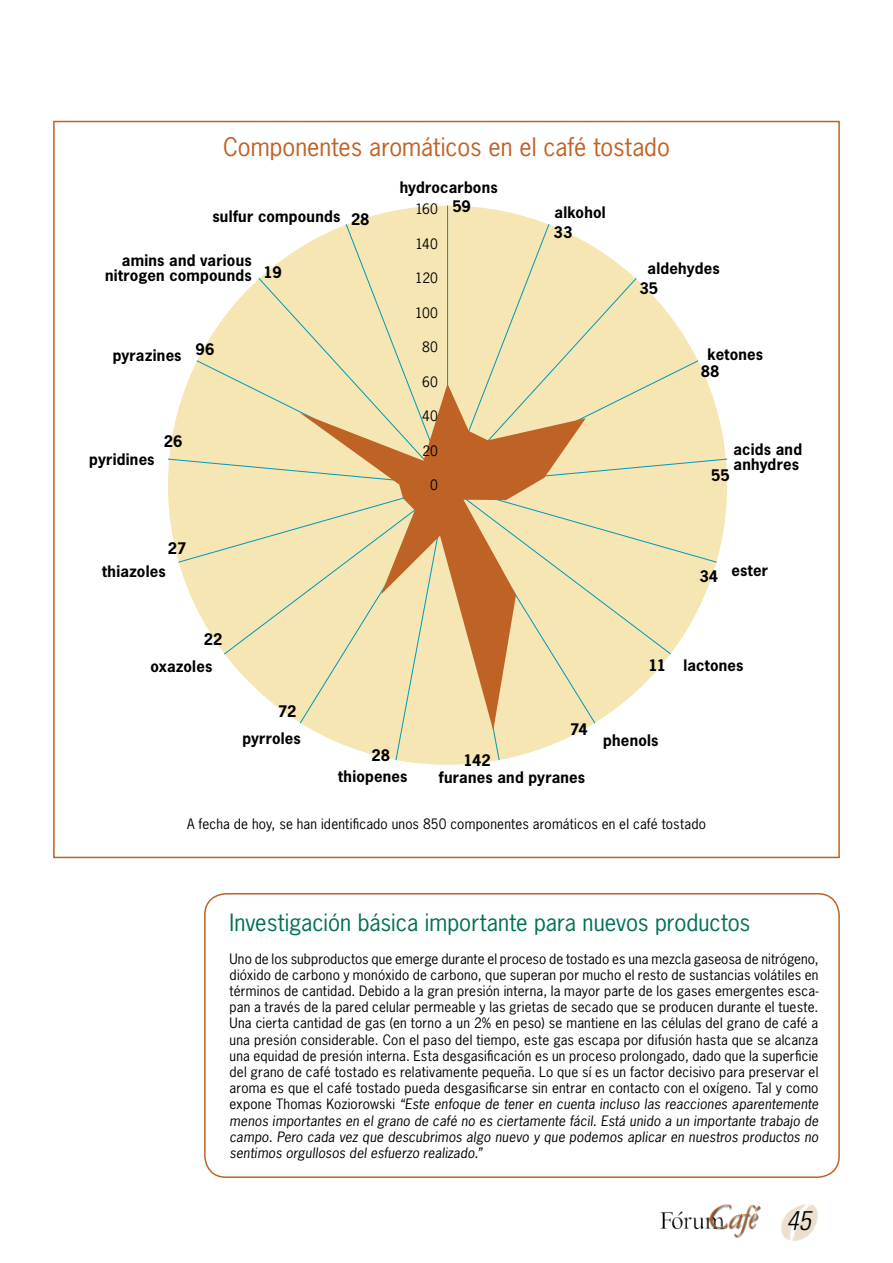
<style>
.page{position:relative;width:893px;height:1263px;background:#fff}
.page>*{position:absolute;margin:0;border:0;box-sizing:border-box;transform-origin:0 0}
.t1{font:italic 300 condensed 27px "Univers";color:#000}
.t2{font:24px "News Gothic";color:#bf6225}
.Seccion1{font:22.5px "News Gothic";color:#007156}
.t3{font:700 15px "News Gothic";letter-spacing:.015em;color:#000}
.t4{font:13.5px/16.2px "News Gothic";letter-spacing:.015em;color:#000;text-align:justify}
.s1{font-style:italic}
</style>
<div class="page">
<img style="left:660px;top:1204px;width:101px;height:34px">
<img style="left:781px;top:1204px;width:37px;height:37px">
<svg style="left:168px;top:223px;width:560px;height:538px"></svg>
<hr style="left:447px;top:206px;width:1px;height:279px;background:#0098b7">
<svg style="left:300px;top:384px;width:286px;height:346px;background:#e5c693"></svg>
<div style="left:204px;top:893px;width:636px;height:285px;border:2px solid #bf6225;border-radius:21px"></div>
<p class="t2" style="left:223px;top:132px;width:448px">Componentes aromáticos en el café tostado</p>
<p class="t3" style="left:212px;top:206px;width:129px">sulfur compounds</p>
<p class="t3" style="left:122px;top:250px;width:131px">amins and various</p>
<p class="t3" style="left:105px;top:265px;width:148px">nitrogen compounds</p>
<p class="t3" style="left:264px;top:263px;width:20px">19</p>
<p class="t3" style="left:351px;top:210px;width:20px">28</p>
<p class="t3" style="left:113px;top:346px;width:70px">pyrazines</p>
<p class="t3" style="left:196px;top:340px;width:20px">96</p>
<p class="t3" style="left:89px;top:450px;width:67px">pyridines</p>
<p class="t3" style="left:164px;top:432px;width:20px">26</p>
<p class="t3" style="left:168px;top:538px;width:20px">27</p>
<p class="t3" style="left:102px;top:561px;width:65px">thiazoles</p>
<p class="t3" style="left:400px;top:177px;width:99px">hydrocarbons</p>
<p class="t4" style="left:415px;top:201px;width:24px">160</p>
<p class="t4" style="left:415px;top:236px;width:24px">140</p>
<p class="t4" style="left:415px;top:270px;width:24px">120</p>
<p class="t4" style="left:415px;top:305px;width:24px">100</p>
<p class="t4" style="left:422px;top:339px;width:17px">80</p>
<p class="t4" style="left:422px;top:374px;width:17px">60</p>
<p class="t4" style="left:422px;top:408px;width:17px">40</p>
<p class="t4" style="left:422px;top:443px;width:17px">20</p>
<p class="t4" style="left:430px;top:477px;width:9px">0</p>
<p class="t3" style="left:452px;top:197px;width:20px">59</p>
<p class="t3" style="left:204px;top:629px;width:20px">22</p>
<p class="t3" style="left:151px;top:656px;width:63px">oxazoles</p>
<p class="t3" style="left:278px;top:702px;width:20px">72</p>
<p class="t3" style="left:242px;top:728px;width:60px">pyrroles</p>
<p class="t3" style="left:372px;top:745px;width:20px">28</p>
<p class="t3" style="left:463px;top:751px;width:29px">142</p>
<p class="t3" style="left:554px;top:202px;width:53px">alkohol</p>
<p class="t3" style="left:554px;top:222px;width:20px">33</p>
<p class="t3" style="left:648px;top:258px;width:74px">aldehydes</p>
<p class="t3" style="left:639px;top:279px;width:20px">35</p>
<p class="t3" style="left:708px;top:344px;width:57px">ketones</p>
<p class="t3" style="left:701px;top:362px;width:20px">88</p>
<p class="t3" style="left:733px;top:439px;width:70px">acids and</p>
<p class="t3" style="left:733px;top:454px;width:67px">anhydres</p>
<p class="t3" style="left:711px;top:466px;width:20px">55</p>
<p class="t3" style="left:699px;top:566px;width:20px">34</p>
<p class="t3" style="left:731px;top:560px;width:38px">ester</p>
<p class="t3" style="left:648px;top:655px;width:19px">11</p>
<p class="t3" style="left:684px;top:655px;width:62px">lactones</p>
<p class="t3" style="left:570px;top:720px;width:19px">74</p>
<p class="t3" style="left:603px;top:731px;width:57px">phenols</p>
<p class="t3" style="left:338px;top:766px;width:71px">thiopenes</p>
<p class="t3" style="left:439px;top:768px;width:148px">furanes and pyranes</p>
<p class="t4" style="left:187px;top:816px;width:520px">A fecha de hoy, se han identificado unos 850 componentes aromáticos en el café tostado</p>
<p class="Seccion1" style="left:230px;top:908px;width:522px">Investigación básica importante para nuevos productos</p>
<p class="t4" style="left:230px;top:950px;width:590px">Uno de los subproductos que emerge durante el proceso de tostado es una mezcla gaseosa de nitrógeno, dióxido de carbono y monóxido de carbono, que superan por mucho el resto de sustancias volátiles en términos de cantidad. Debido a la gran presión interna, la mayor parte de los gases emergentes esca&shy;pan a través de la pared celular permeable y las grietas de secado que se producen durante el tueste.<br>Una cierta cantidad de gas (en torno a un 2% en peso) se mantiene en las células del grano de café a una presión considerable. Con el paso del tiempo, este gas escapa por difusión hasta que se alcanza una equidad de presión interna. Esta desgasificación es un proceso prolongado, dado que la superficie del grano de café tostado es relativamente pequeña. Lo que sí es un factor decisivo para preservar el aroma es que el café tostado pueda desgasificarse sin entrar en contacto con el oxígeno. Tal y como expone Thomas Koziorowski <span class="s1">“Este enfoque de tener en cuenta incluso las reacciones aparentemente menos importantes en el grano de café no es ciertamente fácil. Está unido a un importante trabajo de campo. Pero cada vez que descubrimos algo nuevo y que podemos aplicar en nuestros productos no sentimos orgullosos del esfuerzo realizado.”</span></p>
<h1 class="t1" style="left:786px;top:1204px;width:26px">45</h1>
</div>
